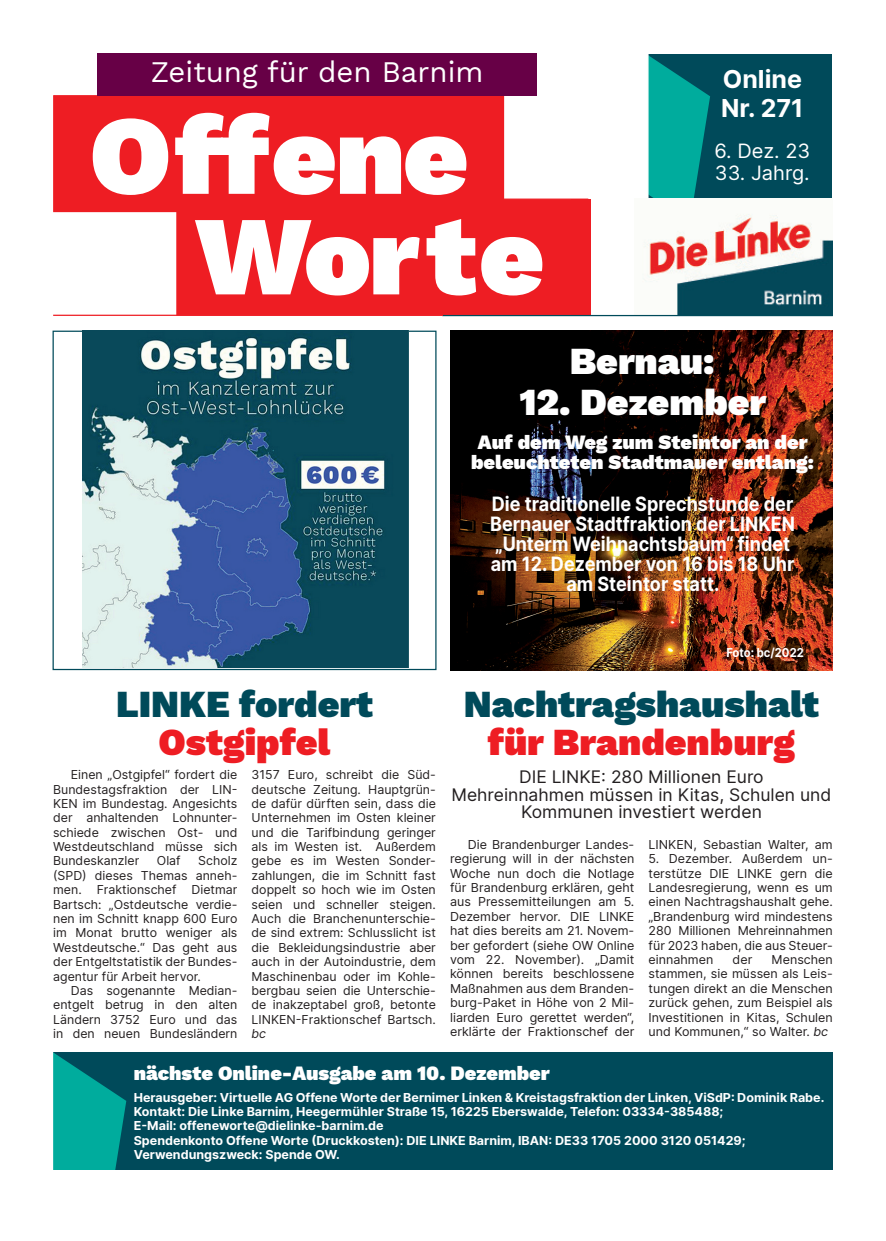
<style>
.page{position:relative;width:886px;height:1241px;background:#fff}
.page>*{position:absolute;margin:0;border:0;box-sizing:border-box;transform-origin:0 0}
.t1{font:900 112.5px "Work Sans";letter-spacing:.005em;color:#fff}
.t2{font:900 37.5px "Work Sans";color:#004a5a}
.t3{font:900 37.5px "Work Sans";color:#ee1d23}
.t4{font:900 37.5px "Work Sans";color:#fff}
.t5{font:29.38px "Work Sans";color:#fff}
.t6{font:700 25px/29.4px "Inter";color:#fff}
.t7{font:700 20px/20px "Inter";color:#fff;text-align:center;scale:.9 1}
.t8{font:900 20px/20px "Work Sans";color:#fff;text-align:center}
.t9{font:20px "Inter";color:#fff}
.t10{font:17.5px/17.5px "Inter";color:#231f20;text-align:center}
.t11{font:12.5px/14.4px "Inter";color:#231f20;text-align:justify}
.t12{font:700 12.5px/14.4px "Inter";color:#fff}
.t13{font:700 12.5px "Inter";color:#fff;scale:.9 1}
.t14{font:italic 12.5px "Inter";color:#231f20}
.s1{font-style:italic}
</style>
<div class="page">
<div style="left:176px;top:198px;width:412px;height:117px;background:#ee1d23;border:1px solid #ee1d23"></div>
<div style="left:53px;top:95px;width:451px;height:117px;background:#ee1d23"></div>
<div style="left:648px;top:54px;width:184px;height:144px;background:#004a5a"></div>
<svg style="left:648px;top:54px;width:62px;height:144px"></svg>
<div style="left:97px;top:53px;width:440px;height:43px;background:#670046"></div>
<div style="left:571px;top:199px;width:20px;height:116px;background:#ee1d23"></div>
<img style="left:634px;top:198px;width:199px;height:117px">
<hr style="left:442px;top:315px;width:391px;height:1px;background:#004a5a">
<hr style="left:53px;top:314px;width:390px;height:2px;background:#ee1d23">
<div style="left:41px;top:1052px;width:792px;height:117px;background:#004a5a"></div>
<svg style="left:3px;top:1036px;width:123px;height:174px"></svg>
<div style="left:53px;top:330px;width:383px;height:340px;background:#fff;border:1px solid #004a5a"></div>
<img style="left:83px;top:330px;width:326px;height:337px">
<img style="left:450px;top:330px;width:383px;height:340px">
<h3 class="t5" style="left:151px;top:49px;width:334px">Zeitung für den Barnim</h3>
<h1 class="t1" style="left:89px;top:69px;width:380px">Offene</h1>
<h1 class="t1" style="left:196px;top:170px;width:350px">W orte</h1>
<h3 class="t6" style="left:721px;top:63px;width:84px">Online<br>Nr. 271</h3>
<h3 class="t9" style="left:714px;top:136px;width:97px">6. Dez. 23</h3>
<h3 class="t9" style="left:715px;top:158px;width:96px">33. Jahrg.</h3>
<h2 class="t4" style="left:570px;top:332px;width:146px">Bernau:</h2>
<h2 class="t4" style="left:519px;top:373px;width:248px">12. Dezember</h2>
<h3 class="t8" style="left:471px;top:431px;width:344px">Auf dem Weg zum Steintor an der beleuchteten Stadtmauer entlang:</h3>
<h3 class="t7" style="left:490px;top:492px;width:340px">Die traditionelle Sprechstunde der<br>Bernauer Stadtfraktion der LINKEN „Unterm Weihnachtsbaum“ findet am 12. Dezember von 16 bis 18 Uhr am Steintor statt.</h3>
<h2 class="t2" style="left:116px;top:675px;width:258px">LINKE fordert</h2>
<h2 class="t3" style="left:159px;top:713px;width:173px">Ostgipfel</h2>
<p class="t11" style="left:53px;top:767px;width:186px;text-indent:18px">Einen „Ostgipfel“ fordert die Bundestagsfraktion der LIN-KEN im Bundestag. Angesichts der anhaltenden Lohnunter&shy;schiede zwischen Ost- und Westdeutschland müsse sich Bundeskanzler</p>
<p class="t11" style="left:157px;top:853px;width:25px">Olaf</p>
<p class="t11" style="left:53px;top:853px;width:186px;text-indent:145px">Scholz (SPD) dieses Themas anneh&shy;men. Fraktionschef Dietmar Bartsch: „Ostdeutsche verdie&shy;nen im Schnitt knapp 600 Euro im Monat brutto weniger als Westdeutsche.“ Das geht aus der Entgeltstatistik der Bundes&shy;agentur für Arbeit hervor.</p>
<p class="t11" style="left:53px;top:982px;width:186px;text-indent:18px">Das sogenannte Median&shy;entgelt betrug in den alten Ländern 3752 Euro und das in den neuen Bundesländern</p>
<p class="t11" style="left:252px;top:767px;width:186px">3157 Euro, schreibt die Süd&shy;deutsche Zeitung. Hauptgrün&shy;de dafür dürften sein, dass die Unternehmen im Osten kleiner und die Tarifbindung geringer als im Westen ist. Außerdem gebe es im Westen Sonder&shy;zahlungen, die im Schnitt fast doppelt so hoch wie im Osten seien und schneller steigen.<br>Auch die Branchenunterschie&shy;de sind extrem: Schlusslicht ist die Bekleidungsindustrie aber auch in der Autoindustrie, dem Maschinenbau oder im Kohle&shy;bergbau seien die Unterschie&shy;de inakzeptabel groß, betonte LINKEN-Fraktionschef Bartsch.</p>
<p class="t14" style="left:252px;top:1024px;width:16px">bc</p>
<p class="t13" style="left:726px;top:643px;width:87px">Foto: bc/2022</p>
<h2 class="t2" style="left:464px;top:675px;width:357px">Nachtragshaushalt</h2>
<h2 class="t3" style="left:488px;top:713px;width:308px">für Brandenburg</h2>
<h3 class="t10" style="left:451px;top:767px;width:381px">DIE LINKE: 280 Millionen Euro<br>Mehreinnahmen müssen in Kitas, Schulen und<br>Kommunen investiert werden</h3>
<p class="t11" style="left:450px;top:836px;width:186px;text-indent:18px">Die Brandenburger Landes&shy;regierung will in der nächsten Woche nun doch die Notlage für Brandenburg erklären, geht aus Pressemitteilungen am 5.<br>Dezember hervor. DIE LINKE hat dies bereits am 21. Novem&shy;ber gefordert (siehe OW Online vom 22. November). „Damit können bereits beschlossene Maßnahmen aus dem Branden&shy;burg-Paket in Höhe von 2 Mil&shy;liarden Euro gerettet werden“, erklärte der Fraktionschef der</p>
<p class="t11" style="left:648px;top:836px;width:186px">LINKEN, Sebastian Walter, am</p>
<p class="t11" style="left:648px;top:851px;width:186px;text-align:left">5. Dezember. Außerdem un&shy;terstütze DIE LINKE gern die<br>Landesregierung, wenn es um einen Nachtragshaushalt gehe. „Brandenburg wird mindestens<br>280 Millionen Mehreinnahmen für 2023 haben, die aus Steuer&shy;einnahmen</p>
<p class="t11" style="left:648px;top:951px;width:186px;text-indent:123px">Menschen stammen, sie müssen als Leis&shy;tungen direkt an die Menschen zurück gehen, zum Beispiel als Investitionen in Kitas, Schulen und Kommunen,“ so Walter. <span class="s1">bc</span></p>
<p class="t11" style="left:732px;top:951px;width:21px">der</p>
<h3 class="t8" style="left:134px;top:1062px;width:417px">nächste Online-Ausgabe am 10. Dezember</h3>
<p class="t12" style="left:134px;top:1089px;width:692px">Herausgeber: Virtuelle AG Offene Worte der Bernimer Linken &amp; Kreistagsfraktion der Linken, ViSdP: Dominik Rabe.<br>Kontakt: Die Linke Barnim, Heegermühler Straße 15, 16225 Eberswalde, Telefon: 03334-385488;<br>E-Mail: offeneworte@dielinke-barnim.de<br>Spendenkonto Offene Worte (Druckkosten): DIE LINKE Barnim, IBAN: DE33 1705 2000 3120 051429; Verwendungszweck: Spende OW.</p>
</div>
